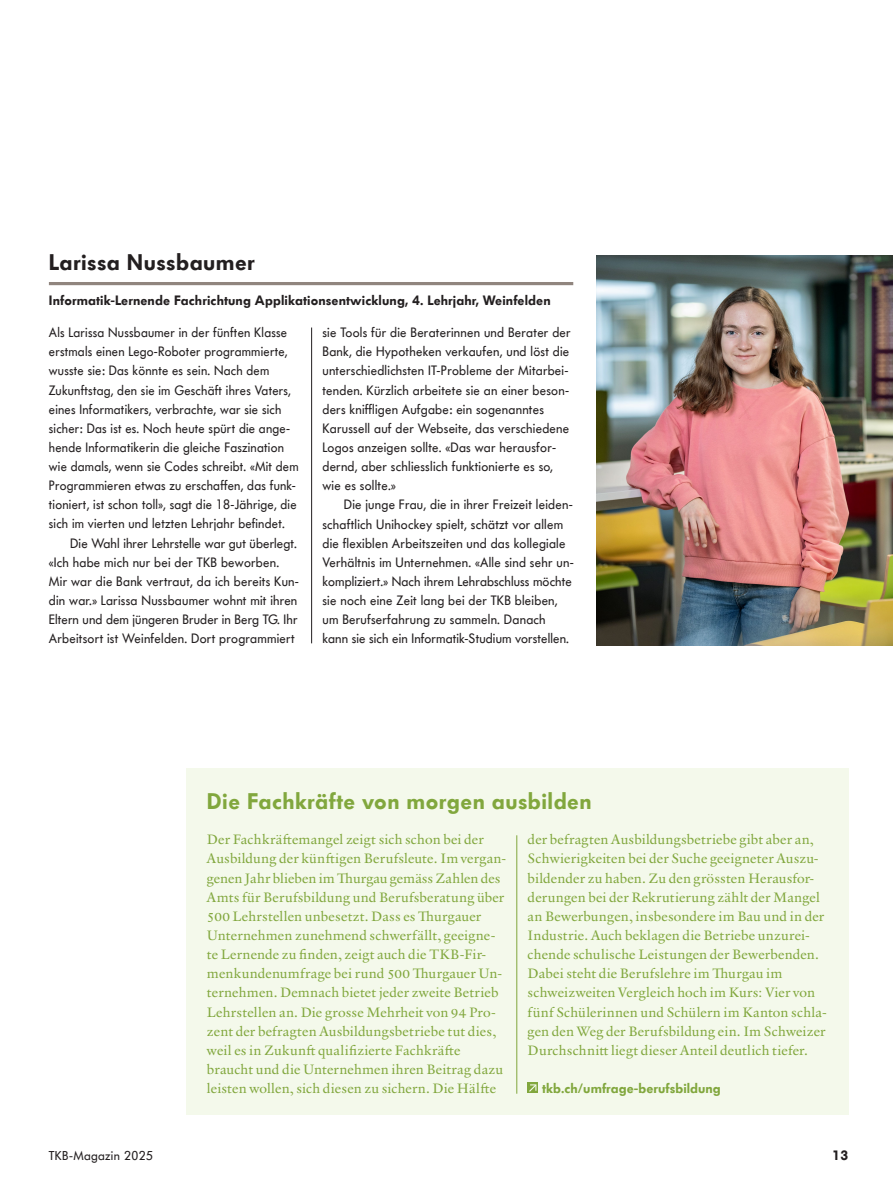
<style>
.page{position:relative;width:893px;height:1191px;background:#fff}
.page>*{position:absolute;margin:0;border:0;box-sizing:border-box;transform-origin:0 0}
.t1{font:600 22.5px "Futura BQ";letter-spacing:.02em;color:#81a73d}
.t2{font:600 22.5px "Futura BQ";letter-spacing:.02em;color:#231f20}
.t3{font:13.8px/19.2px "Verdigris MVB Pro Text";letter-spacing:.015em;color:#81a73d}
.t4{font:13.5px/19.2px "Futura BQ";letter-spacing:.02em;color:#231f20}
.t5{font:13.5px/19.2px "Futura BQ";letter-spacing:.02em;color:#231f20;scale:.96 1}
.t6{font:600 13.5px "Futura BQ";letter-spacing:.01em;color:#231f20}
.t7{font:600 13.5px "Futura BQ";letter-spacing:.005em;color:#81a73d}
.t8{font:12.75px "Futura BQ";letter-spacing:.03em;color:#231f20}
</style>
<div class="page">
<img style="left:596px;top:255px;width:297px;height:390px">
<hr style="left:311px;top:327px;width:1px;height:316px;background:#231f20">
<div style="left:186px;top:767px;width:662px;height:347px;background:#f4f9eb"></div>
<svg style="left:528px;top:1082px;width:10px;height:11px"></svg>
<svg style="left:529px;top:1084px;width:7px;height:7px"></svg>
<hr style="left:517px;top:835px;width:1px;height:258px;background:#81a73d">
<hr style="left:49px;top:282px;width:524px;height:3px;background:#90857e">
<h1 class="t2" style="left:49px;top:248px;width:207px">Larissa Nussbaumer</h1>
<p class="t6" style="left:49px;top:291px;width:503px">Informatik-Lernende Fachrichtung Applikationsentwicklung, 4. Lehrjahr, Weinfelden</p>
<p class="t5" style="left:49px;top:323px;width:262px">Als Larissa Nussbaumer in der fünften Klasse erstmals einen Lego-Roboter programmierte, wusste sie: Das könnte es sein. Nach dem Zukunftstag, den sie im Geschäft ihres Vaters, eines Informatikers, verbrachte, war sie sich sicher: Das ist es. Noch heute spürt die ange&shy;hende Informatikerin die gleiche Faszination wie damals, wenn sie Codes schreibt. «Mit dem Programmieren etwas zu erschaffen, das funk&shy;tioniert, ist schon toll», sagt die 18-Jährige, die sich im vierten und letzten Lehrjahr befindet.</p>
<p class="t4" style="left:49px;top:533px;width:252px;text-indent:21px">Die Wahl ihrer Lehrstelle war gut überlegt. «Ich habe mich nur bei der TKB beworben.<br>Mir war die Bank vertraut, da ich bereits Kun&shy;din war.» Larissa Nussbaumer wohnt mit ihren Eltern und dem jüngeren Bruder in Berg TG. Ihr Arbeitsort ist Weinfelden. Dort programmiert</p>
<p class="t4" style="left:322px;top:323px;width:250px">sie Tools für die Beraterinnen und Berater der Bank, die Hypotheken verkaufen, und löst die unterschiedlichsten IT-Probleme der Mitarbei&shy;tenden. Kürzlich arbeitete sie an einer beson&shy;ders kniffligen Aufgabe: ein sogenanntes Karussell auf der Webseite, das verschiedene Logos anzeigen sollte. «Das war herausfor&shy;dernd, aber schliesslich funktionierte es so, wie es sollte.»</p>
<p class="t4" style="left:322px;top:495px;width:253px;text-indent:21px">Die junge Frau, die in ihrer Freizeit leiden&shy;schaftlich Unihockey spielt, schätzt vor allem die flexiblen Arbeitszeiten und das kollegiale Verhältnis im Unternehmen. «Alle sind sehr un&shy;kompliziert.» Nach ihrem Lehrabschluss möchte sie noch eine Zeit lang bei der TKB bleiben, um Berufserfahrung zu sammeln. Danach kann sie sich ein Informatik-Studium vorstellen.</p>
<h1 class="t1" style="left:207px;top:786px;width:386px">Die Fachkräfte von morgen ausbilden</h1>
<p class="t3" style="left:207px;top:829px;width:301px">Der Fachkräftemangel zeigt sich schon bei der Ausbildung der künftigen Berufsleute. Im vergan&shy;genen Jahr blieben im Thurgau gemäss Zahlen des Amts für Berufsbildung und Berufsberatung über 500 Lehrstellen unbesetzt. Dass es Thurgauer Unternehmen zunehmend schwerfällt, geeigne&shy;te Lernende zu finden, zeigt auch die TKB-Fir&shy;menkundenumfrage bei rund 500 Thurgauer Un&shy;ternehmen. Demnach bietet jeder zweite Betrieb Lehrstellen an. Die grosse Mehrheit von 94 Pro&shy;zent der befragten Ausbildungsbetriebe tut dies, weil es in Zukunft qualifizierte Fachkräfte braucht und die Unternehmen ihren Beitrag dazu leisten wollen, sich diesen zu sichern. Die Hälfte</p>
<p class="t3" style="left:528px;top:829px;width:301px">der befragten Ausbildungsbetriebe gibt aber an, Schwierigkeiten bei der Suche geeigneter Auszu&shy;bildender zu haben. Zu den grössten Herausfor&shy;derungen bei der Rekrutierung zählt der Mangel an Bewerbungen, insbesondere im Bau und in der Industrie. Auch beklagen die Betriebe unzurei&shy;chende schulische Leistungen der Bewerbenden.<br>Dabei steht die Berufslehre im Thurgau im schweizweiten Vergleich hoch im Kurs: Vier von fünf Schülerinnen und Schülern im Kanton schla&shy;gen den Weg der Berufsbildung ein. Im Schweizer Durchschnitt liegt dieser Anteil deutlich tiefer.</p>
<p class="t7" style="left:542px;top:1079px;width:180px">tkb.ch/umfrage-berufsbildung</p>
<p class="t8" style="left:49px;top:1146px;width:106px">TKB-Magazin 2025</p>
<p class="t6" style="left:833px;top:1146px;width:17px">13</p>
</div>
